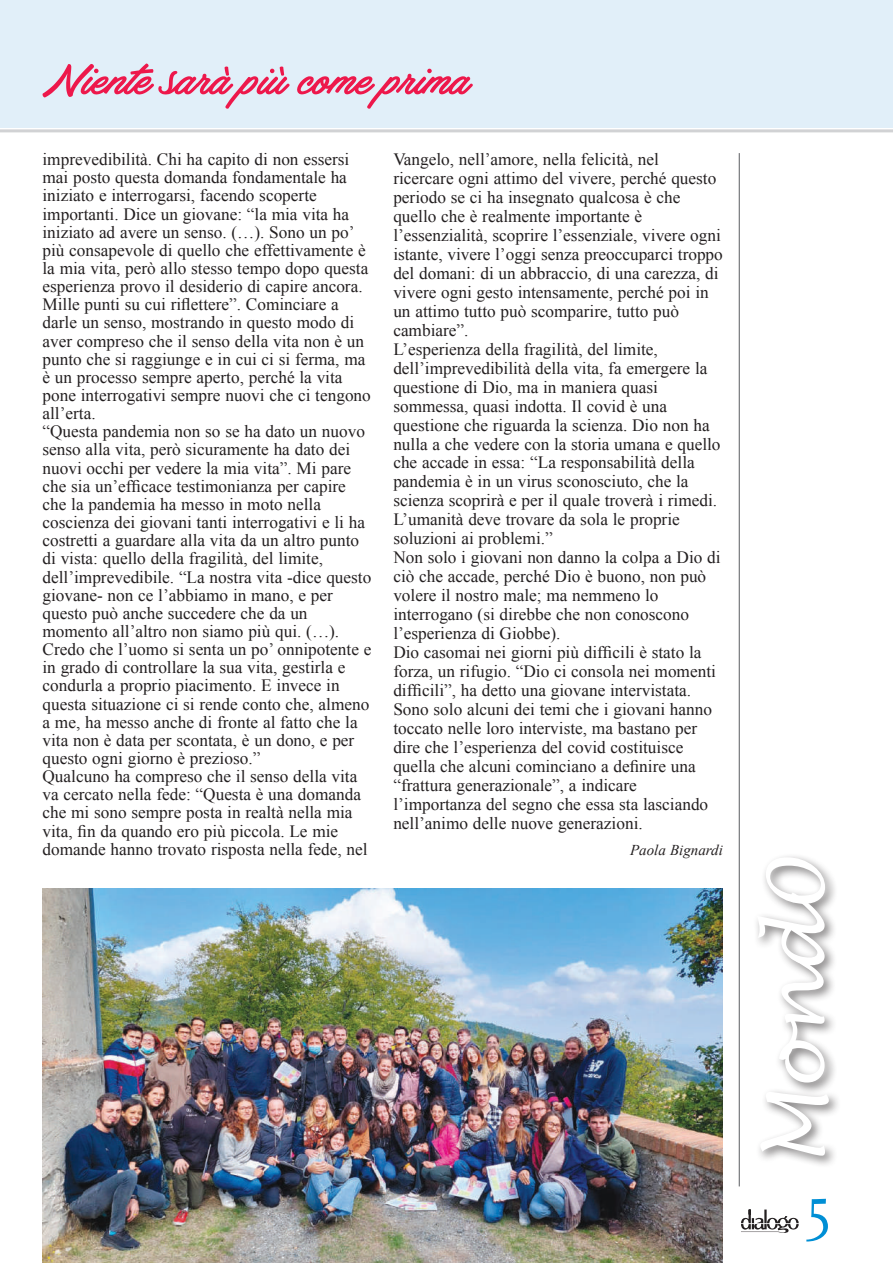
<style>
.page{position:relative;width:893px;height:1263px;background:#fff}
.page>*{position:absolute;margin:0;border:0;box-sizing:border-box;transform-origin:0 0}
.t1{font:italic 78px "Lucida Handwriting";color:#fff}
.t2{font:54px "Kontor Display";color:#008fd5}
.t3{font:51px "Haydon Brush PERSONALUSE";letter-spacing:.005em;color:#ed184b}
.t4{font:17.25px/18.1px "Times New Roman";color:#231f20}
.t5{font:italic 15px "Times New Roman";color:#231f20}
</style>
<div class="page">
<svg style="left:741px;top:1209px;width:58px;height:24px"></svg>
<div style="left:0;top:0;width:893px;height:128px;background:#e1eff9"></div>
<hr style="left:0;top:129px;width:893px;height:3px;background:#d1d2d4">
<hr style="left:739px;top:153px;width:1px;height:1033px;background:#76787b">
<div style="left:753px;top:853px;width:89px;height:316px;background:#231f20;opacity:.6"></div>
<img style="left:43px;top:888px;width:680px;height:375px">
<h3 class="t3" style="left:43px;top:53px;width:429px">Niente sarà più come prima</h3>
<p class="t4" style="left:43px;top:150px;width:330px">imprevedibilità. Chi ha capito di non essersi mai posto questa domanda fondamentale ha iniziato e interrogarsi, facendo scoperte importanti. Dice un giovane: “la mia vita ha iniziato ad avere un senso. (…). Sono un po’ più consapevole di quello che effettivamente è la mia vita, però allo stesso tempo dopo questa esperienza provo il desiderio di capire ancora.<br>Mille punti su cui riflettere”. Cominciare a darle un senso, mostrando in questo modo di aver compreso che il senso della vita non è un punto che si raggiunge e in cui ci si ferma, ma è un processo sempre aperto, perché la vita pone interrogativi sempre nuovi che ci tengono all’erta.<br>“Questa pandemia non so se ha dato un nuovo senso alla vita, però sicuramente ha dato dei nuovi occhi per vedere la mia vita”. Mi pare che sia un’efficace testimonianza per capire che la pandemia ha messo in moto nella coscienza dei giovani tanti interrogativi e li ha costretti a guardare alla vita da un altro punto di vista: quello della fragilità, del limite, dell’imprevedibile. “La nostra vita -dice questo giovane- non ce l’abbiamo in mano, e per questo può anche succedere che da un momento all’altro non siamo più qui. (…).<br>Credo che l’uomo si senta un po’ onnipotente e in grado di controllare la sua vita, gestirla e condurla a proprio piacimento. E invece in questa situazione ci si rende conto che, almeno a me, ha messo anche di fronte al fatto che la vita non è data per scontata, è un dono, e per questo ogni giorno è prezioso.”<br>Qualcuno ha compreso che il senso della vita va cercato nella fede: “Questa è una domanda che mi sono sempre posta in realtà nella mia vita, fin da quando ero più piccola. Le mie domande hanno trovato risposta nella fede, nel</p>
<p class="t4" style="left:393px;top:150px;width:331px;line-height:18.9px">Vangelo, nell’amore, nella felicità, nel ricercare ogni attimo del vivere, perché questo periodo se ci ha insegnato qualcosa è che quello che è realmente importante è l’essenzialità, scoprire l’essenziale, vivere ogni istante, vivere l’oggi senza preoccuparci troppo del domani: di un abbraccio, di una carezza, di vivere ogni gesto intensamente, perché poi in un attimo tutto può scomparire, tutto può cambiare”.<br>L’esperienza della fragilità, del limite, dell’imprevedibilità della vita, fa emergere la questione di Dio, ma in maniera quasi sommessa, quasi indotta. Il covid è una questione che riguarda la scienza. Dio non ha nulla a che vedere con la storia umana e quello che accade in essa: “La responsabilità della pandemia è in un virus sconosciuto, che la scienza scoprirà e per il quale troverà i rimedi.<br>L’umanità deve trovare da sola le proprie soluzioni ai problemi.”<br>Non solo i giovani non danno la colpa a Dio di ciò che accade, perché Dio è buono, non può volere il nostro male; ma nemmeno lo interrogano (si direbbe che non conoscono l’esperienza di Giobbe).<br>Dio casomai nei giorni più difficili è stato la forza, un rifugio. “Dio ci consola nei momenti difficili”, ha detto una giovane intervistata.<br>Sono solo alcuni dei temi che i giovani hanno toccato nelle loro interviste, ma bastano per dire che l’esperienza del covid costituisce quella che alcuni cominciano a definire una “frattura generazionale”, a indicare l’importanza del segno che essa sta lasciando nell’animo delle nuove generazioni.</p>
<p class="t5" style="left:630px;top:839px;width:94px">Paola Bignardi</p>
<h1 class="t1" style="left:749px;top:1165px;width:309px;rotate:-90deg">M ond0</h1>
<h2 class="t2" style="left:806px;top:1177px;width:26px">5</h2>
</div>
